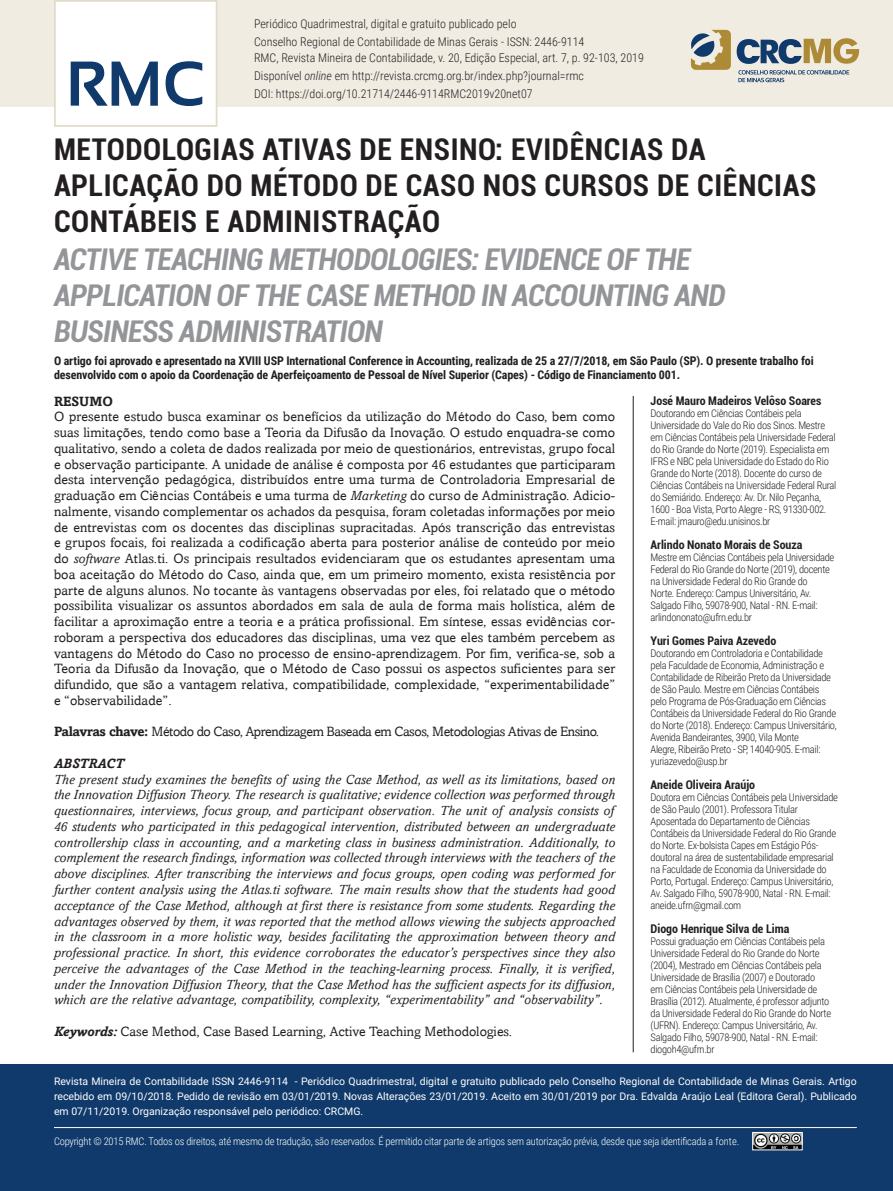
<style>
.page{position:relative;width:893px;height:1191px;background:#fff}
.page>*{position:absolute;margin:0;border:0;box-sizing:border-box;transform-origin:0 0}
.t1{font:700 63.15px "Sansation";color:#103a6b}
.título_artigo{font:700 condensed 30px/36px "Roboto";letter-spacing:.02em;color:#231f20}
.titulo_artigo_2{font:italic 700 condensed 30px/36px "Roboto";letter-spacing:-.02em;color:#939598}
.texto_corrido{font:13.5px/15.8px "Amasis";color:#231f20;text-align:justify}
.texto_corrido-2{font:italic 13.5px/15.8px "Amasis";letter-spacing:.01em;color:#231f20;text-align:justify}
.texto_corrido-3{font:13.5px "Amasis";letter-spacing:-.03em;color:#231f20}
.texto_corrido-4{font:italic 700 13.5px "Amasis";color:#231f20}
.texto_corrido-5{font:700 13.5px "Amasis";color:#231f20}
.t2{font:300 12px/18px "Roboto Condensed";color:#231f20}
.t3{font:700 12px/14.4px "Roboto Condensed";letter-spacing:-.01em;color:#231f20}
.t4{font:700 condensed 12px "Roboto";color:#231f20}
.t5{font:300 10.5px/12px "Roboto Condensed";letter-spacing:-.03em;color:#231f20}
.t6{font:10.5px/15px "Roboto";color:#fff;text-align:justify}
.t7{font:300 10.5px "Roboto Condensed";letter-spacing:-.02em;color:#fff}
.s1{font-style:italic}
.s2{font-weight:700}
.s3{font-weight:700;font-style:italic}
</style>
<div class="page">
<div style="left:0;top:0;width:893px;height:106px;background:#f1ece2"></div>
<div style="left:54px;top:0;width:163px;height:127px;background:#fff;border:2px solid #e3dbc9"></div>
<div style="left:0;top:1064px;width:893px;height:127px;background:#103a6b"></div>
<svg style="left:738px;top:70px;width:111px;height:12px"></svg>
<svg style="left:691px;top:30px;width:40px;height:40px"></svg>
<svg style="left:737px;top:38px;width:122px;height:26px"></svg>
<hr style="left:54px;top:1127px;width:803px;height:1px;background:#fff">
<img style="left:754px;top:1134px;width:47px;height:14px">
<div style="left:752px;top:1132px;width:51px;height:18px;border:1px solid #fff"></div>
<hr style="left:633px;top:396px;width:1px;height:656px;background:#231f20">
<p class="t2" style="left:254px;top:14px;width:332px">Periódico Quadrimestral, digital e gratuito publicado pelo<br>Conselho Regional de Contabilidade de Minas Gerais - ISSN: 2446-9114</p>
<p class="t2" style="left:254px;top:48px;width:391px">RMC, Revista Mineira de Contabilidade, v. 20, Edição Especial, art. 7, p. 92-103, 2019</p>
<p class="t2" style="left:254px;top:66px;width:331px">Disponível <span class="s1">online</span> em http://revista.crcmg.org.br/index.php?journal=rmc</p>
<p class="t2" style="left:254px;top:84px;width:280px">DOI: https://doi.org/10.21714/2446-9114RMC2019v20net07</p>
<p class="título_artigo" style="left:54px;top:130px;width:764px">METODOLOGIAS ATIVAS DE ENSINO: EVIDÊNCIAS DA<br>APLICAÇÃO DO MÉTODO DE CASO NOS CURSOS DE CIÊNCIAS<br>CONTÁBEIS E ADMINISTRAÇÃO</p>
<p class="titulo_artigo_2" style="left:54px;top:240px;width:673px">ACTIVE TEACHING METHODOLOGIES: EVIDENCE OF THE<br>APPLICATION OF THE CASE METHOD IN ACCOUNTING AND<br>BUSINESS ADMINISTRATION</p>
<h1 class="t1" style="left:66px;top:49px;width:141px">RMC</h1>
<p class="t3" style="left:54px;top:353px;width:761px">O artigo foi aprovado e apresentado na XVIII USP International Conference in Accounting, realizada de 25 a 27/7/2018, em São Paulo (SP). O presente trabalho foi desenvolvido com o apoio da Coordenação de Aperfeiçoamento de Pessoal de Nível Superior (Capes) - Código de Financiamento 001.</p>
<p class="texto_corrido-5" style="left:54px;top:393px;width:60px">RESUMO</p>
<p class="texto_corrido" style="left:54px;top:409px;width:563px">O presente estudo busca examinar os benefícios da utilização do Método do Caso, bem como suas limitações, tendo como base a Teoria da Difusão da Inovação. O estudo enquadra-se como qualitativo, sendo a coleta de dados realizada por meio de questionários, entrevistas, grupo focal e observação participante. A unidade de análise é composta por 46 estudantes que participaram desta intervenção pedagógica, distribuídos entre uma turma de Controladoria Empresarial de graduação em Ciências Contábeis e uma turma de <span class="s1">Marketing</span> do curso de Administração. Adicio&shy;nalmente, visando complementar os achados da pesquisa, foram coletadas informações por meio de entrevistas com os docentes das disciplinas supracitadas. Após transcrição das entrevistas e grupos focais, foi realizada a codificação aberta para posterior análise de conteúdo por meio do <span class="s1">software</span> Atlas.ti. Os principais resultados evidenciaram que os estudantes apresentam uma boa aceitação do Método do Caso, ainda que, em um primeiro momento, exista resistência por parte de alguns alunos. No tocante às vantagens observadas por eles, foi relatado que o método possibilita visualizar os assuntos abordados em sala de aula de forma mais holística, além de facilitar a aproximação entre a teoria e a prática profissional. Em síntese, essas evidências cor&shy;roboram a perspectiva dos educadores das disciplinas, uma vez que eles também percebem as vantagens do Método do Caso no processo de ensino-aprendizagem. Por fim, verifica-se, sob a Teoria da Difusão da Inovação, que o Método de Caso possui os aspectos suficientes para ser difundido, que são a vantagem relativa, compatibilidade, complexidade, “experimentabilidade” e “observabilidade”.</p>
<p class="texto_corrido-3" style="left:54px;top:724px;width:546px"><span class="s2">Palavras chave:</span> Método do Caso, Aprendizagem Baseada em Casos, Metodologias Ativas de Ensino.</p>
<p class="texto_corrido-4" style="left:54px;top:755px;width:72px">ABSTRACT</p>
<p class="texto_corrido-2" style="left:54px;top:771px;width:563px">The present study examines the benefits of using the Case Method, as well as its limitations, based on the Innovation Diffusion Theory. The research is qualitative; evidence collection was performed through questionnaires, interviews, focus group, and participant observation. The unit of analysis consists of 46 students who participated in this pedagogical intervention, distributed between an undergraduate controllership class in accounting, and a marketing class in business administration. Additionally, to complement the research findings, information was collected through interviews with the teachers of the above disciplines. After transcribing the interviews and focus groups, open coding was performed for further content analysis using the Atlas.ti software. The main results show that the students had good acceptance of the Case Method, although at first there is resistance from some students. Regarding the advantages observed by them, it was reported that the method allows viewing the subjects approached in the classroom in a more holistic way, besides facilitating the approximation between theory and professional practice. In short, this evidence corroborates the educator’s perspectives since they also perceive the advantages of the Case Method in the teaching-learning process. Finally, it is verified, under the Innovation Diffusion Theory, that the Case Method has the sufficient aspects for its diffusion, which are the relative advantage, compatibility, complexity, “experimentability” and “observability”.</p>
<p class="texto_corrido" style="left:54px;top:1023px;width:460px"><span class="s3">Keywords:</span> Case Method, Case Based Learning, Active Teaching Methodologies.</p>
<p class="t4" style="left:651px;top:392px;width:172px">José Mauro Madeiros Velôso Soares</p>
<p class="t5" style="left:651px;top:407px;width:187px">Doutorando em Ciências Contábeis pela Universidade do Vale do Rio dos Sinos. Mestre em Ciências Contábeis pela Universidade Federal do Rio Grande do Norte (2019). Especialista em IFRS e NBC pela Universidade do Estado do Rio Grande do Norte (2018). Docente do curso de Ciências Contábeis na Universidade Federal Rural do Semiárido. Endereço: Av. Dr. Nilo Peçanha, 1600 - Boa Vista, Porto Alegre - RS, 91330-002.<br>E-mail: jmauro@edu.unisinos.br</p>
<p class="t4" style="left:651px;top:536px;width:153px">Arlindo Nonato Morais de Souza</p>
<p class="t5" style="left:651px;top:551px;width:185px">Mestre em Ciências Contábeis pela Universidade Federal do Rio Grande do Norte (2019), docente na Universidade Federal do Rio Grande do<br>Norte. Endereço: Campus Universitário, Av.<br>Salgado Filho, 59078-900, Natal - RN. E-mail: arlindononato@ufrn.edu.br</p>
<p class="t4" style="left:651px;top:632px;width:127px">Yuri Gomes Paiva Azevedo</p>
<p class="t5" style="left:651px;top:647px;width:188px">Doutorando em Controladoria e Contabilidade pela Faculdade de Economia, Administração e Contabilidade de Ribeirão Preto da Universidade de São Paulo. Mestre em Ciências Contábeis pelo Programa de Pós-Graduação em Ciências Contábeis da Universidade Federal do Rio Grande do Norte (2018). Endereço: Campus Universitário, Avenida Bandeirantes, 3900, Vila Monte<br>Alegre, Ribeirão Preto - SP, 14040-905. E-mail: yuriazevedo@usp.br</p>
<p class="t4" style="left:651px;top:776px;width:106px">Aneide Oliveira Araújo</p>
<p class="t5" style="left:651px;top:791px;width:189px">Doutora em Ciências Contábeis pela Universidade de São Paulo (2001). Professora Titular Aposentada do Departamento de Ciências Contábeis da Universidade Federal do Rio Grande do Norte. Ex-bolsista Capes em Estágio Pós&shy;doutoral na área de sustentabilidade empresarial na Faculdade de Economia da Universidade do Porto, Portugal. Endereço: Campus Universitário, Av. Salgado Filho, 59078-900, Natal - RN. E-mail: aneide.ufrn@gmail.com</p>
<p class="t4" style="left:651px;top:920px;width:140px">Diogo Henrique Silva de Lima</p>
<p class="t5" style="left:651px;top:935px;width:182px">Possui graduação em Ciências Contábeis pela Universidade Federal do Rio Grande do Norte (2004), Mestrado em Ciências Contábeis pela Universidade de Brasília (2007) e Doutorado<br>em Ciências Contábeis pela Universidade de Brasília (2012). Atualmente, é professor adjunto da Universidade Federal do Rio Grande do Norte (UFRN). Endereço: Campus Universitário, Av.<br>Salgado Filho, 59078-900, Natal - RN. E-mail: diogoh4@ufrn.br</p>
<p class="t6" style="left:54px;top:1073px;width:804px">Revista Mineira de Contabilidade ISSN 2446-9114 - Periódico Quadrimestral, digital e gratuito publicado pelo Conselho Regional de Contabilidade de Minas Gerais. Artigo recebido em 09/10/2018. Pedido de revisão em 03/01/2019. Novas Alterações 23/01/2019. Aceito em 30/01/2019 por Dra. Edvalda Araújo Leal (Editora Geral). Publicado em 07/11/2019. Organização responsável pelo periódico: CRCMG.</p>
<p class="t7" style="left:54px;top:1134px;width:687px">Copyright © 2015 RMC. Todos os direitos, até mesmo de tradução, são reservados. É permitido citar parte de artigos sem autorização prévia, desde que seja identificada a fonte.</p>
</div>
